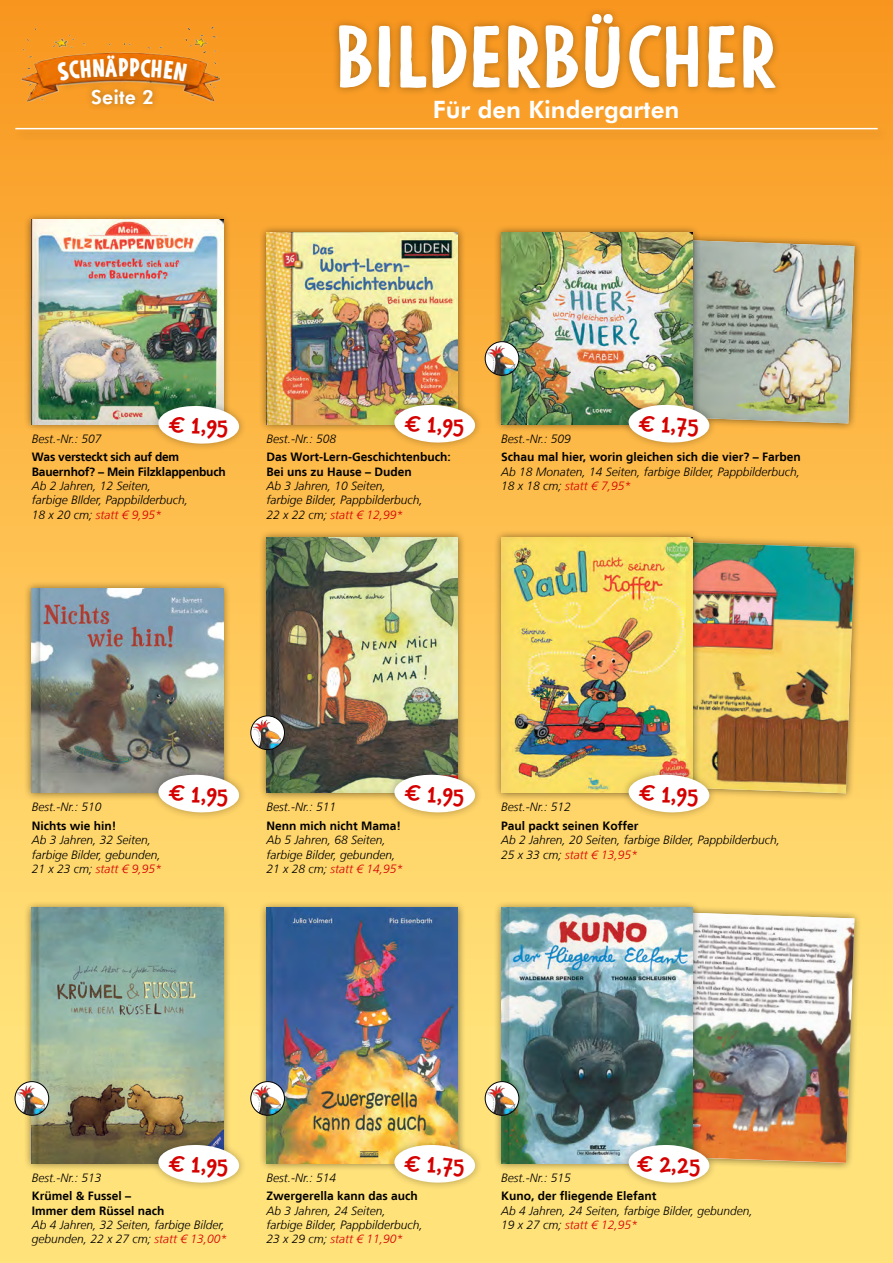
<style>
.page{position:relative;width:893px;height:1263px;background:#fff}
.page>*{position:absolute;margin:0;border:0;box-sizing:border-box;transform-origin:0 0}
.t1{font:700 82.5px "Argone";color:#fff}
.t2{font:800 24px "Futura BT";color:#fff}
.t3{font:900 24px "Argone";color:#fff}
.t4{font:500 22.5px "Chaloops";color:#d50000}
.t5{font:800 19.5px "Futura BT";color:#fff}
.t6{font:italic 300 12px/14.4px "Frutiger LT";color:#000}
.t7{font:700 12px "Frutiger LT";color:#000}
.t8{font:700 12px "Frutiger LT";letter-spacing:-.02em;color:#000}
.t9{font:italic 300 12px "Frutiger LT";color:#d50000}
.s1{font-weight:700;font-style:normal}
.s2{color:#000}
.s3{color:#d50000}
</style>
<div class="page">
<div style="left:0;top:0;width:893px;height:1263px;background:linear-gradient(to bottom,#fa9a22,#ffee89)"></div>
<div style="left:331px;top:7px;width:452px;height:89px;background:#000;opacity:.3"></div>
<div style="left:84px;top:81px;width:76px;height:31px;background:#f49a26"></div>
<img style="left:15px;top:25px;width:213px;height:79px">
<div style="left:55px;top:52px;width:145px;height:41px;background:#000;opacity:.2"></div>
<div style="left:13px;top:124px;width:877px;height:18px;background:#000;opacity:.2"></div>
<hr style="left:15px;top:128px;width:863px;height:1px;background:#fff">
<div style="left:258px;top:224px;width:208px;height:208px;background:#000;opacity:.5"></div>
<img style="left:267px;top:233px;width:191px;height:191px">
<div style="left:24px;top:212px;width:208px;height:220px;background:#000;opacity:.5"></div>
<img style="left:32px;top:220px;width:191px;height:204px">
<div style="left:643px;top:231px;width:219px;height:200px;background:#000;opacity:.5"></div>
<div style="left:493px;top:224px;width:208px;height:208px;background:#000;opacity:.5"></div>
<img style="left:501px;top:233px;width:192px;height:191px">
<div style="left:151px;top:398px;width:96px;height:54px;background:#000;opacity:.3"></div>
<svg style="left:158px;top:405px;width:82px;height:40px"></svg>
<div style="left:387px;top:397px;width:96px;height:54px;background:#000;opacity:.3"></div>
<svg style="left:394px;top:404px;width:82px;height:40px"></svg>
<div style="left:621px;top:397px;width:96px;height:54px;background:#000;opacity:.3"></div>
<img style="left:628px;top:239px;width:226px;height:205px">
<div style="left:258px;top:529px;width:208px;height:272px;background:#000;opacity:.5"></div>
<img style="left:267px;top:538px;width:191px;height:255px">
<div style="left:24px;top:580px;width:208px;height:221px;background:#000;opacity:.5"></div>
<img style="left:32px;top:589px;width:191px;height:204px">
<div style="left:646px;top:534px;width:216px;height:267px;background:#000;opacity:.5"></div>
<img style="left:701px;top:542px;width:153px;height:251px">
<div style="left:493px;top:529px;width:208px;height:272px;background:#000;opacity:.5"></div>
<img style="left:501px;top:538px;width:192px;height:255px">
<div style="left:151px;top:767px;width:96px;height:54px;background:#000;opacity:.3"></div>
<svg style="left:158px;top:774px;width:82px;height:39px"></svg>
<div style="left:387px;top:767px;width:96px;height:54px;background:#000;opacity:.3"></div>
<svg style="left:394px;top:774px;width:82px;height:39px"></svg>
<div style="left:621px;top:767px;width:96px;height:54px;background:#000;opacity:.3"></div>
<svg style="left:628px;top:774px;width:82px;height:39px"></svg>
<div style="left:258px;top:900px;width:208px;height:271px;background:#000;opacity:.5"></div>
<img style="left:267px;top:908px;width:191px;height:255px">
<div style="left:24px;top:900px;width:208px;height:271px;background:#000;opacity:.5"></div>
<img style="left:32px;top:908px;width:191px;height:255px">
<div style="left:656px;top:904px;width:207px;height:267px;background:#000;opacity:.5"></div>
<img style="left:701px;top:912px;width:153px;height:251px">
<div style="left:493px;top:900px;width:208px;height:271px;background:#000;opacity:.5"></div>
<img style="left:501px;top:908px;width:192px;height:255px">
<div style="left:151px;top:1137px;width:96px;height:54px;background:#000;opacity:.3"></div>
<svg style="left:158px;top:1144px;width:82px;height:40px"></svg>
<div style="left:387px;top:1137px;width:96px;height:54px;background:#000;opacity:.3"></div>
<svg style="left:394px;top:1144px;width:82px;height:40px"></svg>
<div style="left:621px;top:1137px;width:96px;height:54px;background:#000;opacity:.3"></div>
<svg style="left:628px;top:1144px;width:82px;height:40px"></svg>
<svg style="left:485px;top:342px;width:34px;height:33px"></svg>
<svg style="left:497px;top:345px;width:4px;height:6px"></svg>
<div style="left:485px;top:341px;width:34px;height:35px;border:1px solid #000;border-radius:50%"></div>
<svg style="left:251px;top:716px;width:33px;height:34px"></svg>
<svg style="left:263px;top:719px;width:4px;height:6px"></svg>
<div style="left:250px;top:715px;width:35px;height:35px;border:1px solid #000;border-radius:50%"></div>
<svg style="left:15px;top:1081px;width:34px;height:34px"></svg>
<svg style="left:27px;top:1085px;width:4px;height:5px"></svg>
<div style="left:15px;top:1081px;width:34px;height:35px;border:1px solid #000;border-radius:50%"></div>
<svg style="left:251px;top:1081px;width:33px;height:34px"></svg>
<svg style="left:263px;top:1085px;width:4px;height:5px"></svg>
<div style="left:250px;top:1081px;width:35px;height:35px;border:1px solid #000;border-radius:50%"></div>
<svg style="left:485px;top:1081px;width:34px;height:34px"></svg>
<svg style="left:497px;top:1085px;width:4px;height:5px"></svg>
<div style="left:485px;top:1081px;width:34px;height:35px;border:1px solid #000;border-radius:50%"></div>
<svg style="left:57px;top:55px;width:60px;height:26px;background:#dc6c04"></svg>
<svg style="left:130px;top:59px;width:57px;height:22px"></svg>
<p class="t3" style="left:118px;top:54px;width:13px">p</p>
<p class="t5" style="left:91px;top:85px;width:64px">Seite 2</p>
<p class="t1" style="left:335px;top:8px;width:443px">BILDERBÜCHER</p>
<p class="t2" style="left:433px;top:94px;width:248px">Für den Kindergarten</p>
<p class="t4" style="left:170px;top:406px;width:61px;rotate:3deg">€ 1,95</p>
<p class="t4" style="left:406px;top:404px;width:61px;rotate:3deg">€ 1,95</p>
<p class="t4" style="left:640px;top:404px;width:62px;rotate:3deg">€ 1,75</p>
<p class="t6" style="left:32px;top:431px;width:71px">Best.-Nr.: 507</p>
<p class="t6" style="left:267px;top:431px;width:71px">Best.-Nr.: 508</p>
<p class="t6" style="left:501px;top:431px;width:71px">Best.-Nr.: 509</p>
<p class="t8" style="left:32px;top:450px;width:149px">Was versteckt sich auf dem</p>
<p class="t6" style="left:32px;top:464px;width:195px"><span class="s1">Bauernhof? – Mein Filzklappenbuch<br></span>Ab 2 Jahren, 12 Seiten,<br>farbige BIlder, Pappbilderbuch,</p>
<p class="t9" style="left:32px;top:508px;width:132px"><span class="s2">18 x 20 cm;</span> statt € 9,95*</p>
<p class="t7" style="left:267px;top:450px;width:186px">Das Wort-Lern-Geschichtenbuch:</p>
<p class="t6" style="left:267px;top:464px;width:158px"><span class="s1">Bei uns zu Hause – Duden<br></span>Ab 3 Jahren, 10 Seiten, farbige Bilder, Pappbilderbuch,<br>22 x 22 cm; <span class="s3">statt € 12,99*</span></p>
<p class="t6" style="left:501px;top:450px;width:301px;text-align:justify"><span class="s1">Schau mal hier, worin gleichen sich die vier? – Farben </span>Ab 18 Monaten, 14 Seiten, farbige Bilder, Pappbilderbuch, 18 x 18 cm; <span class="s3">statt € 7,95*</span></p>
<p class="t4" style="left:170px;top:774px;width:61px;rotate:3deg">€ 1,95</p>
<p class="t4" style="left:406px;top:774px;width:61px;rotate:3deg">€ 1,95</p>
<p class="t4" style="left:640px;top:774px;width:61px;rotate:3deg">€ 1,95</p>
<p class="t6" style="left:32px;top:800px;width:71px">Best.-Nr.: 510</p>
<p class="t6" style="left:267px;top:800px;width:71px">Best.-Nr.: 511</p>
<p class="t6" style="left:501px;top:800px;width:71px">Best.-Nr.: 512</p>
<p class="t6" style="left:32px;top:819px;width:132px"><span class="s1">Nichts wie hin!<br></span>Ab 3 Jahren, 32 Seiten, farbige Bilder, gebunden,<br>21 x 23 cm; <span class="s3">statt € 9,95*</span></p>
<p class="t6" style="left:267px;top:819px;width:138px"><span class="s1">Nenn mich nicht Mama!<br></span>Ab 5 Jahren, 68 Seiten, farbige Bilder, gebunden,<br>21 x 28 cm; <span class="s3">statt € 14,95*</span></p>
<p class="t6" style="left:501px;top:819px;width:280px"><span class="s1">Paul packt seinen Koffer<br></span>Ab 2 Jahren, 20 Seiten, farbige Bilder, Pappbilderbuch,<br>25 x 33 cm; <span class="s3">statt € 13,95*</span></p>
<p class="t4" style="left:170px;top:1144px;width:61px;rotate:3deg">€ 1,95</p>
<p class="t4" style="left:405px;top:1144px;width:62px;rotate:3deg">€ 1,75</p>
<p class="t4" style="left:638px;top:1144px;width:65px;rotate:3deg">€ 2,25</p>
<p class="t6" style="left:32px;top:1170px;width:71px">Best.-Nr.: 513</p>
<p class="t6" style="left:267px;top:1170px;width:71px">Best.-Nr.: 514</p>
<p class="t6" style="left:501px;top:1170px;width:71px">Best.-Nr.: 515</p>
<p class="t7" style="left:32px;top:1189px;width:101px">Krümel &amp; Fussel –</p>
<p class="t6" style="left:32px;top:1203px;width:197px"><span class="s1">Immer dem Rüssel nach<br></span>Ab 4 Jahren, 32 Seiten, farbige Bilder, gebunden, 22 x 27 cm; <span class="s3">statt € 13,00*</span></p>
<p class="t6" style="left:267px;top:1189px;width:158px"><span class="s1">Zwergerella kann das auch<br></span>Ab 3 Jahren, 24 Seiten, farbige Bilder, Pappbilderbuch,<br>23 x 29 cm; <span class="s3">statt € 11,90*</span></p>
<p class="t6" style="left:501px;top:1189px;width:253px"><span class="s1">Kuno, der fliegende Elefant<br></span>Ab 4 Jahren, 24 Seiten, farbige Bilder, gebunden,<br>19 x 27 cm; <span class="s3">statt € 12,95*</span></p>
</div>
